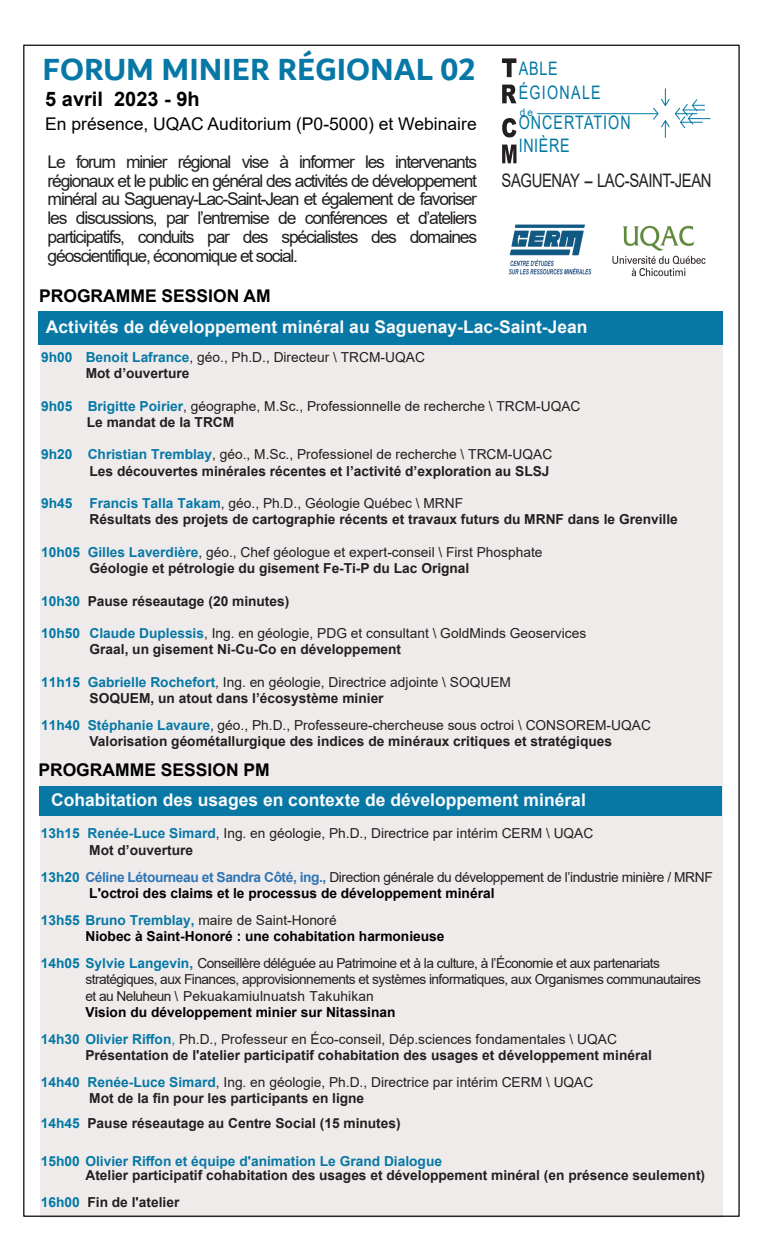
<style>
.page{position:relative;width:765px;height:1260px;background:#fff}
.page>*{position:absolute;margin:0;border:0;box-sizing:border-box;transform-origin:0 0}
.t1{font:700 33px "Dubai";color:#0778a6}
.t2{font:700 20px "Arial";color:#000}
.t3{font:18.62px "Arial";letter-spacing:-.03em;color:#231f20;scale:.8 1}
.t4{font:18.62px/23.2px "Arial";letter-spacing:.055em;color:#0078a5;scale:.77 1}
.t5{font:18.62px/23.2px "Arial";letter-spacing:.075em;color:#0078a5;scale:.77 1}
.t6{font:17.5px/18.8px "Arial";letter-spacing:-.07em;color:#231f20;text-align:justify}
.t7{font:700 17.5px "Arial";color:#fafafa}
.t8{font:17.5px "Arial";color:#000}
.t9{font:700 17.5px "Arial";color:#000}
.t10{font:700 13.75px/16.2px "Arial";color:#231f20}
.t11{font:13.75px/16.2px "Arial";color:#231f20}
.t12{font:13.75px/16.2px "Arial";letter-spacing:-.04em;color:#231f20}
.t13{font:13.75px/16.2px "Arial";letter-spacing:-.03em;color:#231f20}
.t14{font:700 13.75px/16.2px "Arial";color:#000}
.t15{font:10.62px "Arial";color:#0078a5;scale:.94 1}
.s1{font-weight:700;color:#0078a5}
.s2{font-weight:700;color:#0778a6}
.s3{font-weight:700}
.s4{color:#0078a5}
.s5{color:#0778a6}
.s6{font-weight:400}
.s7{font-weight:700;color:#2e75b6}
.s8{font-weight:700;color:#000}
.s9{font-weight:400;color:#231f20}
</style>
<div class="page">
<div style="left:40px;top:346px;width:682px;height:872px;background:#efebea"></div>
<div style="left:38px;top:312px;width:684px;height:33px;background:#0778a6"></div>
<svg style="left:502px;top:58px;width:14px;height:19px"></svg>
<svg style="left:502px;top:85px;width:14px;height:18px"></svg>
<svg style="left:502px;top:118px;width:14px;height:19px"></svg>
<svg style="left:502px;top:145px;width:15px;height:18px"></svg>
<hr style="left:537px;top:113px;width:121px;height:1px;background:#0078a5">
<svg style="left:653px;top:89px;width:57px;height:48px"></svg>
<div style="left:39px;top:786px;width:683px;height:30px;background:#0778a6"></div>
<img style="left:509px;top:225px;width:83px;height:50px">
<img style="left:612px;top:225px;width:94px;height:52px">
<h1 class="t1" style="left:43px;top:55px;width:435px">FORUM MINIER RÉGIONAL 02</h1>
<h2 class="t2" style="left:45px;top:92px;width:156px">5 avril 2023 - 9h</h2>
<p class="t8" style="left:45px;top:117px;width:433px">En présence, UQAC Auditorium (P0-5000) et Webinaire</p>
<p class="t6" style="left:48px;top:154px;width:431px">Le forum minier régional vise à informer les intervenants régionaux et le public en général des activités de développement minéral au Saguenay-Lac-Saint-Jean et également de favoriser les discussions, par l’entremise de conférences et d’ateliers participatifs, conduits par des spécialistes des domaines géoscientifique, économique et social.</p>
<p class="t9" style="left:39px;top:289px;width:233px">PROGRAMME SESSION AM</p>
<h3 class="t5" style="left:519px;top:59px;width:108px">ABLE<br>ÉGIONALE</h3>
<h3 class="t4" style="left:519px;top:112px;width:147px">ONCERTATION<br>INIÈRE</h3>
<p class="t15" style="left:520px;top:108px;width:16px">de</p>
<h3 class="t3" style="left:502px;top:173px;width:264px">SAGUENAY - LAC-SAINT-JEAN</h3>
<p class="t7" style="left:46px;top:320px;width:543px">Activités de développement minéral au Saguenay-Lac-Saint-Jean</p>
<p class="t11" style="left:86px;top:350px;width:341px;text-indent:-45px"><span class="s1">9h00</span> <span class="s2">Benoit Lafrance</span>, géo., Ph.D., Directeur \ TRCM-UQAC<br><span class="s3">Mot d’ouverture</span></p>
<p class="t11" style="left:87px;top:399px;width:495px;text-indent:-46px"><span class="s1">9h05</span> <span class="s2">Brigitte Poirier</span>, géographe, M.Sc., Professionnelle de recherche \ TRCM-UQAC<br><span class="s3">Le mandat de la TRCM</span></p>
<p class="t10" style="left:41px;top:448px;width:513px;text-align:right"><span class="s4">9h20</span> <span class="s5">Christian Tremblay</span><span class="s6">, géo., M.Sc., Professionel de recherche \ TRCM-UQAC<br></span>Les découvertes minérales récentes et l’activité d’exploration au SLSJ</p>
<p class="t10" style="left:90px;top:496px;width:590px;text-indent:-48px"><span class="s4">9h45</span> <span class="s5">Francis Talla Takam</span><span class="s6">, géo., Ph.D., Géologie Québec \ MRNF<br></span>Résultats des projets de cartographie récents et travaux futurs du MRNF dans le Grenville</p>
<p class="t11" style="left:90px;top:545px;width:454px;text-indent:-48px"><span class="s1">10h05</span> <span class="s2">Gilles Laverdière</span>, géo., Chef géologue et expert-conseil \ First Phosphate<br><span class="s3">Géologie et pétrologie du gisement Fe-Ti-P du Lac Orignal</span></p>
<p class="t10" style="left:41px;top:594px;width:250px"><span class="s4">10h30</span> Pause réseautage (20 minutes)</p>
<p class="t11" style="left:90px;top:626px;width:498px;text-indent:-48px"><span class="s1">10h50</span> <span class="s2">Claude Duplessis</span>, Ing. en géologie, PDG et consultant \ GoldMinds Geoservices<br><span class="s3">Graal, un gisement Ni-Cu-Co en développement</span></p>
<p class="t11" style="left:90px;top:675px;width:423px;text-indent:-48px"><span class="s1">11h15</span> <span class="s2">Gabrielle Rochefort</span>, Ing. en géologie, Directrice adjointe \ SOQUEM<br><span class="s3">SOQUEM, un atout dans l’écosystème minier</span></p>
<p class="t10" style="left:90px;top:719px;width:563px;text-indent:-48px"><span class="s4">11h40</span> <span class="s5">Stéphanie Lavaure</span><span class="s6">, géo., Ph.D., Professeure-chercheuse sous octroi \ CONSOREM-UQAC<br></span>Valorisation géométallurgique des indices de minéraux critiques et stratégiques</p>
<p class="t9" style="left:38px;top:764px;width:233px">PROGRAMME SESSION PM</p>
<p class="t7" style="left:51px;top:793px;width:536px">Cohabitation des usages en contexte de développement minéral</p>
<p class="t11" style="left:89px;top:827px;width:506px;text-indent:-48px"><span class="s1">13h15</span> <span class="s2">Renée-Luce Simard</span>, Ing. en géologie, Ph.D., Directrice par intérim CERM \ UQAC<br><span class="s3">Mot d’ouverture</span></p>
<p class="t13" style="left:89px;top:870px;width:625px;text-indent:-48px"><span class="s1">13h20</span> <span class="s7">Céline Létourneau et Sandra Côté, ing.,</span> Direction générale du développement de l’industrie minière / MRNF<br><span class="s8">L'octroi des claims et le processus de développement minéral</span></p>
<p class="t14" style="left:85px;top:913px;width:361px;text-indent:-45px"><span class="s4">13h55</span> <span class="s5">Bruno Tremblay,</span> <span class="s9">maire de Saint-Honoré<br></span>Niobec à Saint-Honoré : une cohabitation harmonieuse</p>
<p class="t12" style="left:85px;top:956px;width:617px;text-indent:-45px"><span class="s1">14h05</span> <span class="s2">Sylvie Langevin,</span> Conseillère déléguée au Patrimoine et à la culture, à l’Économie et aux partenariats stratégiques, aux Finances, approvisionnements et systèmes informatiques, aux Organismes communautaires et au Neluheun \ Pekuakamiulnuatsh Takuhikan</p>
<p class="t11" style="left:41px;top:1000px;width:578px;line-height:27px;text-indent:45px"><span class="s8">Vision du développement minier sur Nitassinan<br></span><span class="s2">14h30</span> <span class="s1">O</span><span class="s2">livier Riffon</span><span class="s5">,</span> Ph.D., Professeur en Éco-conseil, Dép.sciences fondamentales \ UQAC</p>
<p class="t10" style="left:41px;top:1043px;width:612px;line-height:27px;text-indent:45px">Présentation de l'atelier participatif cohabitation des usages et développement minéral<br><span class="s5">14h40 Renée-Luce Simard</span><span class="s6">, Ing. en géologie, Ph.D., Directrice par intérim CERM \ UQAC</span></p>
<p class="t10" style="left:41px;top:1087px;width:361px;line-height:25px;text-indent:48px">Mot de la fin pour les participants en ligne<br><span class="s4">14h45</span> Pause réseautage au Centre Social (15 minutes)</p>
<p class="t10" style="left:85px;top:1155px;width:621px;line-height:13.8px;text-indent:-45px"><span class="s4">15h00 O</span><span class="s5">livier Riffon et équipe d'animation Le Grand Dialogue<br></span>Atelier participatif cohabitation des usages et développement minéral (en présence seulement)</p>
<p class="t10" style="left:41px;top:1195px;width:140px"><span class="s4">16h00</span> Fin de l'atelier</p>
</div>
